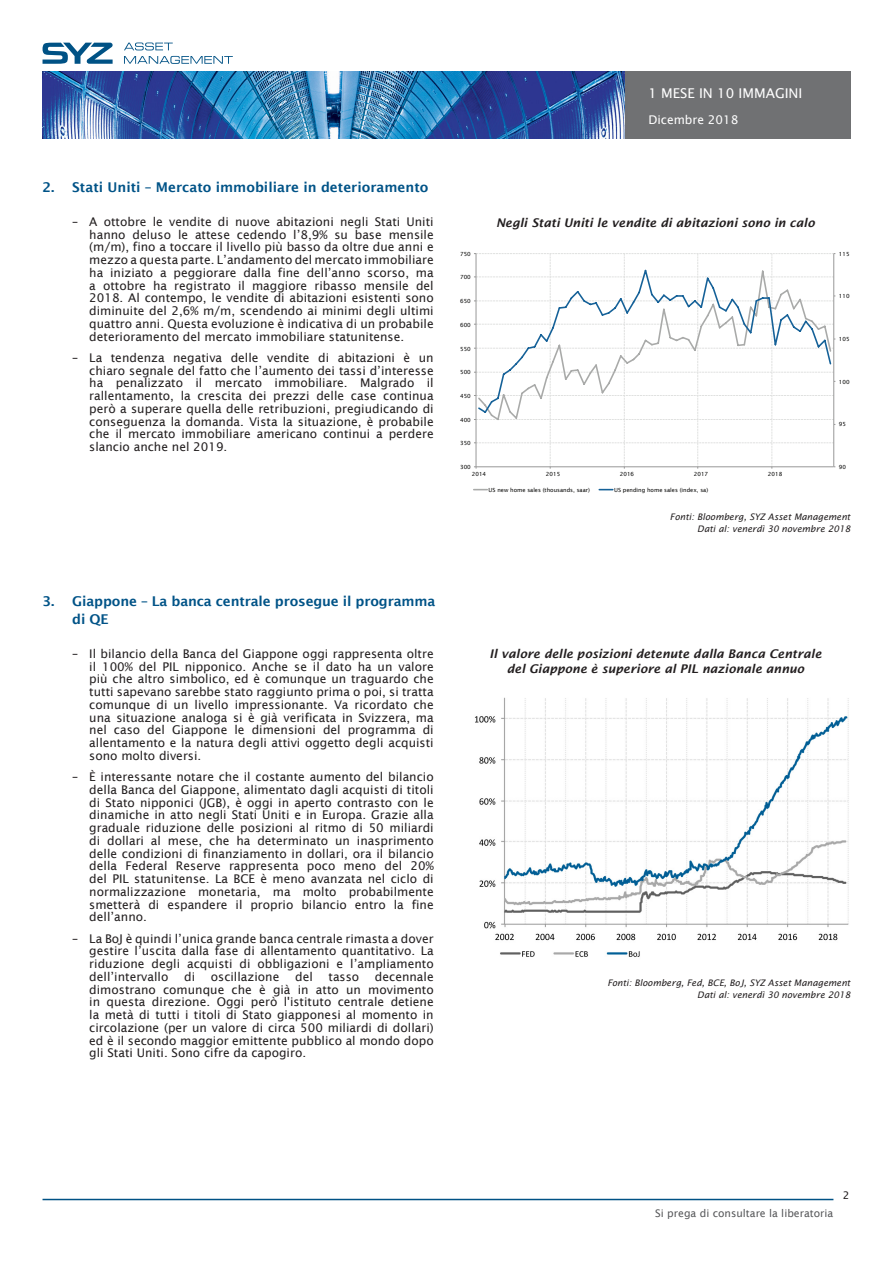
<style>
.page{position:relative;width:893px;height:1263px;background:#fff}
.page>*{position:absolute;margin:0;border:0;box-sizing:border-box;transform-origin:0 0}
.t1{font:600 13.5px/18px "Lucida Sans";color:#005387}
.t2{font:13.5px "Lucida Sans";color:#fff}
.t3{font:12px/12.8px "Lucida Sans";color:#231f20;text-align:justify}
.Graph_TITLES{font:italic 600 12px/15px "Lucida Sans";color:#231f20;text-align:center}
.t4{font:12px "Lucida Sans";color:#fff}
.t5{font:10.5px "Lucida Sans";color:#57585a}
.t6{font:10.5px "Lucida Sans";color:#231f20}
.Source_data{font:italic 9px "Lucida Sans";color:#231f20}
.t7{font:5.7px "Lucida Sans";color:#050504}
</style>
<div class="page">
<svg style="left:124px;top:43px;width:49px;height:7px"></svg>
<svg style="left:124px;top:56px;width:109px;height:8px"></svg>
<svg style="left:43px;top:43px;width:70px;height:21px"></svg>
<img style="left:43px;top:72px;width:807px;height:67px">
<hr style="left:43px;top:1199px;width:790px;height:1px;background:#005285">
<svg style="left:474px;top:253px;width:361px;height:216px"></svg>
<svg style="left:477px;top:414px;width:355px;height:8px"></svg>
<svg style="left:477px;top:269px;width:355px;height:145px"></svg>
<svg style="left:474px;top:489px;width:13px;height:1px"></svg>
<svg style="left:599px;top:489px;width:14px;height:1px"></svg>
<img style="left:475px;top:697px;width:374px;height:260px">
<p class="t1" style="left:43px;top:178px;width:387px">2. Stati Uniti – Mercato immobiliare in deterioramento</p>
<p class="t3" style="left:89px;top:215px;width:346px;text-indent:-17px">– A ottobre le vendite di nuove abitazioni negli Stati Uniti hanno deluso le attese cedendo l’8,9% su base mensile (m/m), fino a toccare il livello più basso da oltre due anni e mezzo a questa parte. L’andamento del mercato immobiliare ha iniziato a peggiorare dalla fine dell’anno scorso, ma a ottobre ha registrato il maggiore ribasso mensile del 2018. Al contempo, le vendite di abitazioni esistenti sono diminuite del 2,6% m/m, scendendo ai minimi degli ultimi quattro anni. Questa evoluzione è indicativa di un probabile deterioramento del mercato immobiliare statunitense.</p>
<p class="t3" style="left:89px;top:351px;width:346px;text-indent:-17px">– La tendenza negativa delle vendite di abitazioni è un chiaro segnale del fatto che l’aumento dei tassi d’interesse ha penalizzato il mercato immobiliare. Malgrado il rallentamento, la crescita dei prezzi delle case continua però a superare quella delle retribuzioni, pregiudicando di conseguenza la domanda. Vista la situazione, è probabile che il mercato immobiliare americano continui a perdere slancio anche nel 2019.</p>
<p class="t1" style="left:72px;top:592px;width:365px;text-indent:-30px">3. Giappone – La banca centrale prosegue il programma di QE</p>
<p class="t3" style="left:89px;top:647px;width:346px;text-indent:-17px">– Il bilancio della Banca del Giappone oggi rappresenta oltre il 100% del PIL nipponico. Anche se il dato ha un valore più che altro simbolico, ed è comunque un traguardo che tutti sapevano sarebbe stato raggiunto prima o poi, si tratta comunque di un livello impressionante. Va ricordato che una situazione analoga si è già verificata in Svizzera, ma nel caso del Giappone le dimensioni del programma di allentamento e la natura degli attivi oggetto degli acquisti sono molto diversi.</p>
<p class="t3" style="left:89px;top:770px;width:346px;text-indent:-17px">– È interessante notare che il costante aumento del bilancio della Banca del Giappone, alimentato dagli acquisti di titoli di Stato nipponici (JGB), è oggi in aperto contrasto con le dinamiche in atto negli Stati Uniti e in Europa. Grazie alla graduale riduzione delle posizioni al ritmo di 50 miliardi di dollari al mese, che ha determinato un inasprimento delle condizioni di finanziamento in dollari, ora il bilancio della Federal Reserve rappresenta poco meno del 20% del PIL statunitense. La BCE è meno avanzata nel ciclo di normalizzazione monetaria, ma molto probabilmente smetterà di espandere il proprio bilancio entro la fine dell’anno.</p>
<p class="t3" style="left:89px;top:932px;width:346px;text-indent:-17px">– La BoJ è quindi l’unica grande banca centrale rimasta a dover gestire l’uscita dalla fase di allentamento quantitativo. La riduzione degli acquisti di obbligazioni e l’ampliamento dell’intervallo</p>
<p class="t3" style="left:89px;top:970px;width:346px;text-indent:286px">decennale dimostrano comunque che è già in atto un movimento in questa direzione. Oggi però l'istituto centrale detiene la metà di tutti i titoli di Stato giapponesi al momento in circolazione (per un valore di circa 500 miliardi di dollari) ed è il secondo maggior emittente pubblico al mondo dopo gli Stati Uniti. Sono cifre da capogiro.</p>
<p class="t3" style="left:184px;top:970px;width:13px">di</p>
<p class="t3" style="left:211px;top:970px;width:70px">oscillazione</p>
<p class="t3" style="left:295px;top:970px;width:19px">del</p>
<p class="t3" style="left:329px;top:970px;width:32px">tasso</p>
<p class="t2" style="left:648px;top:85px;width:156px">1 MESE IN 10 IMMAGINI</p>
<p class="t4" style="left:648px;top:113px;width:91px">Dicembre 2018</p>
<p class="t7" style="left:460px;top:250px;width:12px">750</p>
<p class="t7" style="left:460px;top:274px;width:12px">700</p>
<p class="t7" style="left:460px;top:298px;width:12px">650</p>
<p class="t7" style="left:460px;top:321px;width:12px">600</p>
<p class="t7" style="left:460px;top:345px;width:12px">550</p>
<p class="t7" style="left:460px;top:369px;width:12px">500</p>
<p class="t7" style="left:460px;top:393px;width:12px">450</p>
<p class="t7" style="left:460px;top:416px;width:12px">400</p>
<p class="t7" style="left:460px;top:440px;width:12px">350</p>
<p class="t7" style="left:460px;top:464px;width:12px">300</p>
<p class="Graph_TITLES" style="left:496px;top:215px;width:320px">Negli Stati Uniti le vendite di abitazioni sono in calo</p>
<p class="t7" style="left:472px;top:471px;width:16px">2014</p>
<p class="t7" style="left:546px;top:471px;width:16px">2015</p>
<p class="t7" style="left:620px;top:471px;width:16px">2016</p>
<p class="t7" style="left:694px;top:471px;width:16px">2017</p>
<p class="t7" style="left:768px;top:471px;width:16px">2018</p>
<p class="t7" style="left:489px;top:487px;width:103px">US new home sales (thousands, saar)</p>
<p class="t7" style="left:614px;top:487px;width:96px">US pending home sales (index, sa)</p>
<p class="t7" style="left:839px;top:250px;width:12px">115</p>
<p class="t7" style="left:839px;top:293px;width:12px">110</p>
<p class="t7" style="left:839px;top:336px;width:12px">105</p>
<p class="t7" style="left:839px;top:378px;width:12px">100</p>
<p class="t7" style="left:839px;top:421px;width:9px">95</p>
<p class="t7" style="left:839px;top:464px;width:9px">90</p>
<p class="Source_data" style="left:670px;top:512px;width:182px">Fonti: Bloomberg, SYZ Asset Management</p>
<p class="Source_data" style="left:697px;top:524px;width:155px">Dati al: venerdì 30 novembre 2018</p>
<p class="Graph_TITLES" style="left:489px;top:646px;width:334px">Il valore delle posizioni detenute dalla Banca Centrale del Giappone è superiore al PIL nazionale annuo</p>
<p class="Source_data" style="left:607px;top:978px;width:245px">Fonti: Bloomberg, Fed, BCE, BoJ, SYZ Asset Management</p>
<p class="Source_data" style="left:697px;top:990px;width:155px">Dati al: venerdì 30 novembre 2018</p>
<p class="t5" style="left:655px;top:1207px;width:180px">Si prega di consultare la liberatoria</p>
<p class="t6" style="left:843px;top:1189px;width:8px">2</p>
</div>
